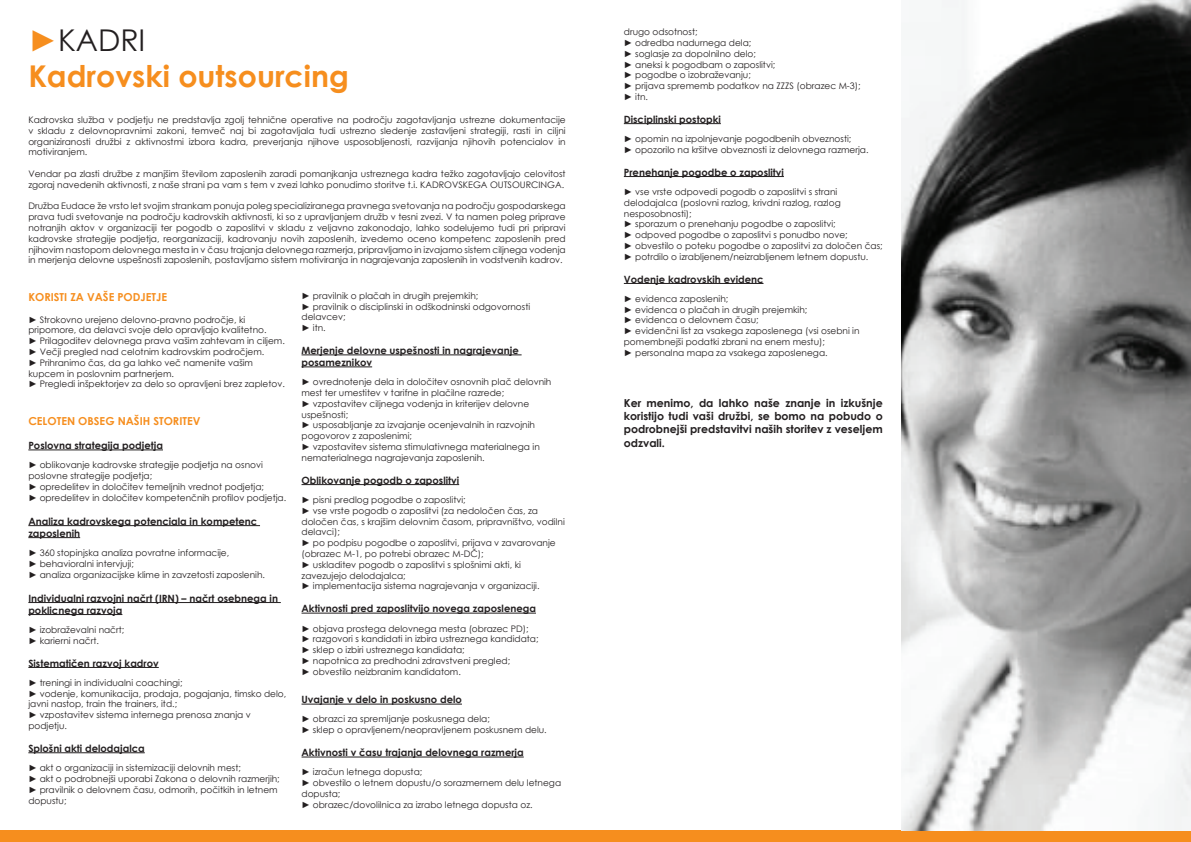
<style>
.page{position:relative;width:1191px;height:842px;background:#fff}
.page>*{position:absolute;margin:0;border:0;box-sizing:border-box;transform-origin:0 0}
.t1{font:700 30px/36px "Century Gothic";color:#f68e1e}
.t2{font:700 11px/13.2px "Century Gothic";color:#231f20;text-align:justify}
.t3{font:700 11px "Century Gothic";color:#f68e1e}
.t4{font:700 10px/12px "Century Gothic";color:#231f20}
.t5{font:9px/10.8px "Century Gothic";color:#231f20}
.s1{font-weight:400}
.s2{font-weight:400;color:#231f20}
</style>
<div class="page">
<div style="left:0;top:831px;width:1191px;height:11px;background:#f68e1e"></div>
<img style="left:901px;top:0;width:289px;height:831px">
<hr style="left:28px;top:449px;width:135px;height:1px;background:#231f20">
<hr style="left:28px;top:525px;width:232px;height:1px;background:#231f20">
<hr style="left:28px;top:537px;width:52px;height:1px;background:#231f20">
<hr style="left:28px;top:602px;width:253px;height:1px;background:#231f20">
<hr style="left:28px;top:614px;width:94px;height:1px;background:#231f20">
<hr style="left:28px;top:667px;width:131px;height:1px;background:#231f20">
<hr style="left:28px;top:752px;width:117px;height:1px;background:#231f20">
<hr style="left:301px;top:354px;width:220px;height:1px;background:#231f20">
<hr style="left:301px;top:366px;width:71px;height:1px;background:#231f20">
<hr style="left:301px;top:484px;width:158px;height:1px;background:#231f20">
<hr style="left:301px;top:613px;width:235px;height:1px;background:#231f20">
<hr style="left:301px;top:704px;width:161px;height:1px;background:#231f20">
<hr style="left:301px;top:756px;width:223px;height:1px;background:#231f20">
<hr style="left:624px;top:123px;width:97px;height:1px;background:#231f20">
<hr style="left:624px;top:176px;width:160px;height:1px;background:#231f20">
<hr style="left:624px;top:283px;width:139px;height:1px;background:#231f20">
<h1 class="t1" style="left:28px;top:21px;width:322px"><span class="s1">►</span><span class="s2">KADRI<br></span>Kadrovski outsourcing</h1>
<p class="t5" style="left:28px;top:114px;width:539px;text-align:justify">Kadrovska služba v podjetju ne predstavlja zgolj tehnične operative na področju zagotavljanja ustrezne dokumentacije v skladu z delovnopravnimi zakoni, temveč naj bi zagotavljala tudi ustrezno sledenje zastavljeni strategiji, rasti in ciljni organiziranosti družbi z aktivnostmi izbora kadra, preverjanja njihove usposobljenosti, razvijanja njihovih potencialov in motiviranjem.</p>
<p class="t5" style="left:28px;top:168px;width:539px">Vendar pa zlasti družbe z manjšim številom zaposlenih zaradi pomanjkanja ustreznega kadra težko zagotavljajo celovitost zgoraj navedenih aktivnosti, z naše strani pa vam s tem v zvezi lahko ponudimo storitve t.i. KADROVSKEGA OUTSOURCINGA.</p>
<p class="t5" style="left:28px;top:201px;width:539px;text-align:justify">Družba Eudace že vrsto let svojim strankam ponuja poleg specializiranega pravnega svetovanja na področju gospodarskega prava tudi svetovanje na področju kadrovskih aktivnosti, ki so z upravljanjem družb v tesni zvezi. V ta namen poleg priprave notranjih aktov v organizaciji ter pogodb o zaposlitvi v skladu z veljavno zakonodajo, lahko sodelujemo tudi pri pripravi kadrovske strategije podjetja, reorganizaciji, kadrovanju novih zaposlenih, izvedemo oceno kompetenc zaposlenih pred njihovim nastopom delovnega mesta in v času trajanja delovnega razmerja, pripravljamo in izvajamo sistem ciljnega vodenja in merjenja delovne uspešnosti zaposlenih, postavljamo sistem motiviranja in nagrajevanja zaposlenih in vodstvenih kadrov.</p>
<p class="t3" style="left:28px;top:289px;width:140px">KORISTI ZA VAŠE PODJETJE</p>
<p class="t5" style="left:28px;top:314px;width:258px">► Strokovno urejeno delovno-pravno področje, ki pripomore, da delavci svoje delo opravljajo kvalitetno.<br>► Prilagoditev delovnega prava vašim zahtevam in ciljem. ► Večji pregled nad celotnim kadrovskim področjem.<br>► Prihranimo čas, da ga lahko več namenite vašim kupcem in poslovnim partnerjem.<br>► Pregledi inšpektorjev za delo so opravljeni brez zapletov.</p>
<p class="t3" style="left:28px;top:413px;width:174px">CELOTEN OBSEG NAŠIH STORITEV</p>
<p class="t4" style="left:28px;top:439px;width:136px">Poslovna strategija podjetja</p>
<p class="t5" style="left:28px;top:459px;width:259px">► oblikovanje kadrovske strategije podjetja na osnovi poslovne strategije podjetja;<br>► opredelitev in določitev temeljnih vrednot podjetja;<br>► opredelitev in določitev kompetenčnih profilov podjetja.</p>
<p class="t4" style="left:28px;top:515px;width:230px">Analiza kadrovskega potenciala in kompetenc zaposlenih</p>
<p class="t5" style="left:28px;top:547px;width:238px">► 360 stopinjska analiza povratne informacije,<br>► behavioralni intervjuji;<br>► analiza organizacijske klime in zavzetosti zaposlenih.</p>
<p class="t4" style="left:28px;top:591px;width:251px">Individualni razvojni načrt (IRN) – načrt osebnega in poklicnega razvoja</p>
<p class="t5" style="left:28px;top:624px;width:98px">► izobraževalni načrt; ► karierni načrt.</p>
<p class="t4" style="left:28px;top:656px;width:132px">Sistematičen razvoj kadrov</p>
<p class="t5" style="left:28px;top:677px;width:259px">► treningi in individualni coachingi;<br>► vodenje, komunikacija, prodaja, pogajanja, timsko delo, javni nastop, train the trainers, itd.;<br>► vzpostavitev sistema internega prenosa znanja v podjetju.</p>
<p class="t4" style="left:28px;top:742px;width:118px">Splošni akti delodajalca</p>
<p class="t5" style="left:28px;top:762px;width:253px">► akt o organizaciji in sistemizaciji delovnih mest;<br>► akt o podrobnejši uporabi Zakona o delovnih razmerjih; ► pravilnik o delovnem času, odmorih, počitkih in letnem dopustu;</p>
<p class="t5" style="left:301px;top:290px;width:230px">► pravilnik o plačah in drugih prejemkih;<br>► pravilnik o disciplinski in odškodninski odgovornosti delavcev;<br>► itn.</p>
<p class="t4" style="left:301px;top:344px;width:219px">Merjenje delovne uspešnosti in nagrajevanje posameznikov</p>
<p class="t5" style="left:301px;top:376px;width:251px">► ovrednotenje dela in določitev osnovnih plač delovnih mest ter umestitev v tarifne in plačilne razrede;<br>► vzpostavitev ciljnega vodenja in kriterijev delovne uspešnosti;<br>► usposabljanje za izvajanje ocenjevalnih in razvojnih pogovorov z zaposlenimi;<br>► vzpostavitev sistema stimulativnega materialnega in nematerialnega nagrajevanja zaposlenih.</p>
<p class="t4" style="left:301px;top:474px;width:159px">Oblikovanje pogodb o zaposlitvi</p>
<p class="t5" style="left:301px;top:494px;width:265px">► pisni predlog pogodbe o zaposlitvi;<br>► vse vrste pogodb o zaposlitvi (za nedoločen čas, za določen čas, s krajšim delovnim časom, pripravništvo, vodilni delavci);<br>► po podpisu pogodbe o zaposlitvi, prijava v zavarovanje (obrazec M-1, po potrebi obrazec M-DČ);<br>► uskladitev pogodb o zaposlitvi s splošnimi akti, ki zavezujejo delodajalca;<br>► implementacija sistema nagrajevanja v organizaciji.</p>
<p class="t4" style="left:301px;top:602px;width:236px">Aktivnosti pred zaposlitvijo novega zaposlenega</p>
<p class="t5" style="left:301px;top:623px;width:238px">► objava prostega delovnega mesta (obrazec PD); ► razgovori s kandidati in izbira ustreznega kandidata; ► sklep o izbiri ustreznega kandidata;<br>► napotnica za predhodni zdravstveni pregled;<br>► obvestilo neizbranim kandidatom.</p>
<p class="t4" style="left:301px;top:693px;width:162px">Uvajanje v delo in poskusno delo</p>
<p class="t5" style="left:301px;top:714px;width:247px">► obrazci za spremljanje poskusnega dela;<br>► sklep o opravljenem/neopravljenem poskusnem delu.</p>
<p class="t4" style="left:301px;top:746px;width:224px">Aktivnosti v času trajanja delovnega razmerja</p>
<p class="t5" style="left:301px;top:767px;width:261px">► izračun letnega dopusta;<br>► obvestilo o letnem dopustu/o sorazmernem delu letnega dopusta;<br>► obrazec/dovolilnica za izrabo letnega dopusta oz.</p>
<p class="t5" style="left:624px;top:26px;width:238px">drugo odsotnost;<br>► odredba nadurnega dela;<br>► soglasje za dopolnilno delo;<br>► aneksi k pogodbam o zaposlitvi;<br>► pogodbe o izobraževanju;<br>► prijava sprememb podatkov na ZZZS (obrazec M-3); ► itn.</p>
<p class="t4" style="left:624px;top:113px;width:98px">Disciplinski postopki</p>
<p class="t5" style="left:624px;top:133px;width:246px">► opomin na izpolnjevanje pogodbenih obveznosti;<br>► opozorilo na kršitve obveznosti iz delovnega razmerja.</p>
<p class="t4" style="left:624px;top:166px;width:161px">Prenehanje pogodbe o zaposlitvi</p>
<p class="t5" style="left:624px;top:186px;width:260px">► vse vrste odpovedi pogodb o zaposlitvi s strani delodajalca (poslovni razlog, krivdni razlog, razlog nesposobnosti);<br>► sporazum o prenehanju pogodbe o zaposlitvi;<br>► odpoved pogodbe o zaposlitvi s ponudbo nove;<br>► obvestilo o poteku pogodbe o zaposlitvi za določen čas; ► potrdilo o izrabljenem/neizrabljenem letnem dopustu.</p>
<p class="t4" style="left:624px;top:272px;width:141px">Vodenje kadrovskih evidenc</p>
<p class="t5" style="left:624px;top:293px;width:237px">► evidenca zaposlenih;<br>► evidenca o plačah in drugih prejemkih;<br>► evidenca o delovnem času;<br>► evidenčni list za vsakega zaposlenega (vsi osebni in pomembnejši podatki zbrani na enem mestu);<br>► personalna mapa za vsakega zaposlenega.</p>
<p class="t2" style="left:624px;top:396px;width:260px">Ker menimo, da lahko naše znanje in izkušnje koristijo tudi vaši družbi, se bomo na pobudo o podrobnejši predstavitvi naših storitev z veseljem odzvali.</p>
</div>
